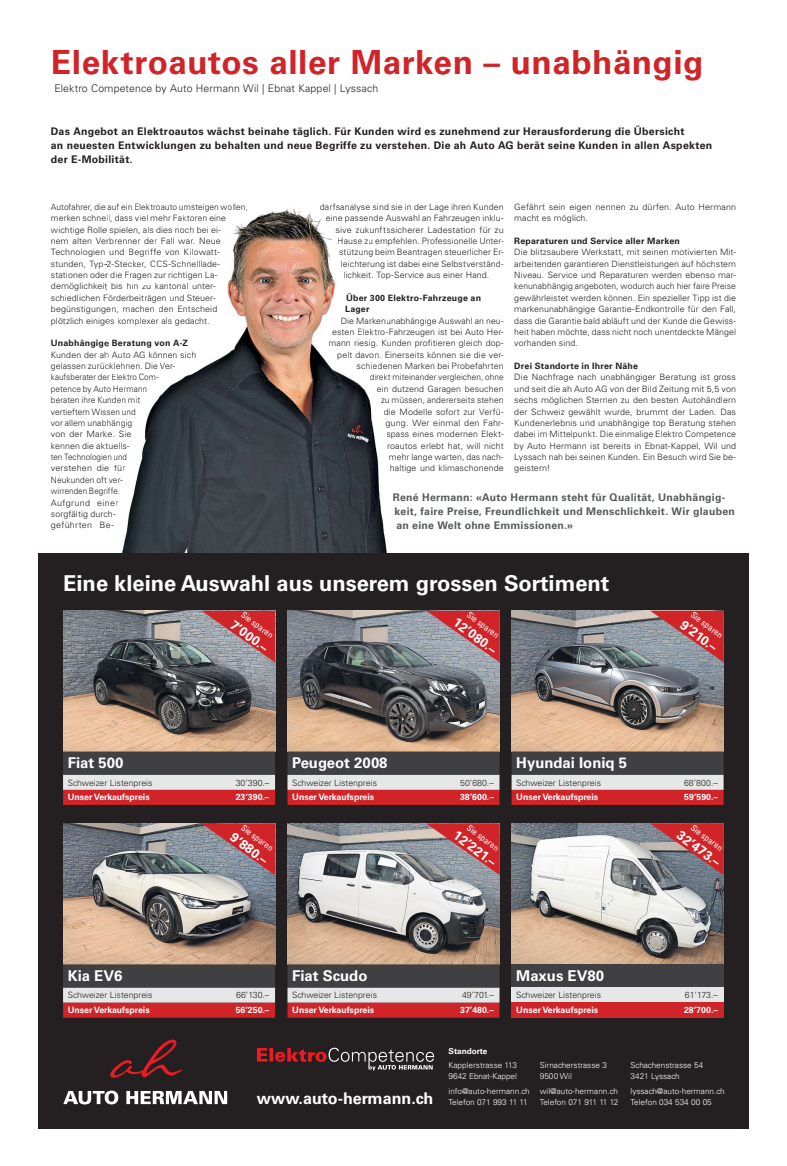
<style>
.page{position:relative;width:787px;height:1166px;background:#fff}
.page>*{position:absolute;margin:0;border:0;box-sizing:border-box;transform-origin:0 0}
.t1{font:700 33.25px "Univers LT Std";letter-spacing:.015em;color:#d12429}
.t2{font:700 21.88px "Univers LT Std";color:#fff}
.t3{font:700 16.1px "Univers LT Std";color:#fff}
.t4{font:700 14.88px "Univers LT Std";color:#fff}
.t5{font:700 13.12px "Univers LT Std";color:#fff}
.t6{font:700 10.5px/14px "Univers LT Std";letter-spacing:.025em;color:#241f21}
.t7{font:700 10.5px/14px "Univers LT Std";letter-spacing:.025em;color:#57595c}
.t8{font:300 10.5px "Univers LT Std";letter-spacing:.01em;color:#241f21}
.t9{font:300 8.75px/11.4px "Univers LT Std";letter-spacing:.01em;color:#241f21}
.t10{font:300 8.75px/11.4px "Univers LT Std";letter-spacing:.01em;color:#241f21;scale:.96 1}
.t11{font:700 8.75px "Univers LT Std";color:#fff}
.t12{font:700 8.75px "Univers LT Std";letter-spacing:.02em;color:#241f21}
.t13{font:condensed 8.75px "Univers LT Std";color:#fff}
.t14{font:300 8.22px/10.7px "Univers LT Std";color:#fff}
.t15{font:700 8.22px "Univers LT Std";color:#fff}
</style>
<div class="page">
<img style="left:106px;top:208px;width:280px;height:346px">
<svg style="left:106px;top:285px;width:1px;height:13px"></svg>
<svg style="left:106px;top:319px;width:4px;height:5px"></svg>
<svg style="left:106px;top:342px;width:3px;height:4px"></svg>
<svg style="left:106px;top:364px;width:3px;height:5px"></svg>
<div style="left:38px;top:554px;width:710px;height:575px;background:#241f21"></div>
<svg style="left:257px;top:1047px;width:177px;height:23px"></svg>
<svg style="left:110px;top:1039px;width:73px;height:38px"></svg>
<svg style="left:63px;top:1090px;width:55px;height:14px"></svg>
<svg style="left:126px;top:1091px;width:101px;height:13px"></svg>
<img style="left:63px;top:611px;width:212px;height:140px">
<img style="left:287px;top:611px;width:212px;height:140px">
<img style="left:511px;top:611px;width:212px;height:140px">
<svg style="left:63px;top:751px;width:213px;height:24px;fill:#404042"></svg>
<svg style="left:287px;top:751px;width:436px;height:24px;fill:#404042"></svg>
<svg style="left:63px;top:775px;width:213px;height:15px;fill:#e6e8e8"></svg>
<svg style="left:287px;top:775px;width:436px;height:15px;fill:#e6e8e8"></svg>
<svg style="left:63px;top:790px;width:213px;height:228px"></svg>
<svg style="left:287px;top:790px;width:436px;height:228px"></svg>
<div style="left:511px;top:1003px;width:212px;height:15px;background:#d12429"></div>
<svg style="left:201px;top:611px;width:74px;height:51px"></svg>
<svg style="left:201px;top:823px;width:74px;height:52px"></svg>
<svg style="left:426px;top:611px;width:73px;height:51px"></svg>
<svg style="left:426px;top:823px;width:73px;height:52px"></svg>
<svg style="left:650px;top:611px;width:73px;height:51px"></svg>
<svg style="left:650px;top:823px;width:73px;height:52px"></svg>
<h1 class="t1" style="left:51px;top:43px;width:653px">Elektroautos aller Marken – unabhängig</h1>
<p class="t8" style="left:54px;top:82px;width:325px">Elektro Competence by Auto Hermann Wil | Ebnat Kappel | Lyssach</p>
<p class="t6" style="left:51px;top:125px;width:662px">Das Angebot an Elektroautos wächst beinahe täglich. Für Kunden wird es zunehmend zur Herausforderung die Übersicht<br>an neuesten Entwicklungen zu behalten und neue Begriffe zu verstehen. Die ah Auto AG berät seine Kunden in allen Aspekten der E-Mobilität.</p>
<p class="t10" style="left:51px;top:201px;width:207px">Autofahrer, die auf ein Elektroauto umsteigen wollen, merken schnell, dass viel mehr Faktoren eine wichtige Rolle spielen, als dies noch bei ei-<br>nem alten Verbrenner der Fall war. Neue Technologien und Begriffe von Kilowatt&shy;stunden, Typ-2-Stecker, CCS-Schnelllade&shy;stationen oder die Fragen zur richtigen La&shy;demöglichkeit bis hin zu kantonal unter&shy;schiedlichen Förderbeiträgen und Steuer&shy;begünstigungen, machen den Entscheid plötzlich einiges komplexer als gedacht.</p>
<p class="t12" style="left:51px;top:338px;width:139px">Unabhängige Beratung von A-Z</p>
<p class="t9" style="left:51px;top:349px;width:147px">Kunden der ah Auto AG können sich gelassen zurücklehnen. Die Ver&shy;kaufsberater der Elektro Com-<br>petence by Auto Hermann<br>beraten ihre Kunden mit<br>vertieftem Wissen und<br>vor allem unabhängig<br>von der Marke. Sie<br>kennen die aktuells-<br>ten Technologien und<br>verstehen die für<br>Neukunden oft ver-<br>wirrenden Begriffe.<br>Aufgrund einer<br>sorgfältig durch-<br>geführten Be-</p>
<p class="t9" style="left:319px;top:201px;width:185px">darfsanalyse sind sie in der Lage ihren Kunden</p>
<p class="t9" style="left:326px;top:212px;width:179px">eine passende Auswahl an Fahrzeugen inklu-</p>
<p class="t9" style="left:335px;top:224px;width:170px">sive zukunftssicherer Ladestation für zu</p>
<p class="t9" style="left:337px;top:235px;width:168px">Hause zu empfehlen. Professionelle Unter-</p>
<p class="t9" style="left:339px;top:247px;width:166px">stützung beim Beantragen steuerlicher Er-</p>
<p class="t9" style="left:340px;top:258px;width:164px">leichterung ist dabei eine Selbstverständ-</p>
<p class="t9" style="left:343px;top:269px;width:147px">lichkeit. Top-Service aus einer Hand.</p>
<p class="t12" style="left:346px;top:293px;width:136px">Über 300 Elektro-Fahrzeuge an</p>
<p class="t9" style="left:328px;top:315px;width:177px;text-align:right">Die Markenunabhängige Auswahl an neu&shy;esten Elektro-Fahrzeugen ist bei Auto Her&shy;mann riesig. Kunden profitieren gleich dop&shy;pelt davon. Einerseits können sie die ver&shy;schiedenen Marken bei Probefahrten<br>direkt miteinander vergleichen, ohne<br>ein dutzend Garagen besuchen<br>zu müssen, andererseits stehen<br>die Modelle sofort zur Verfü-<br>gung. Wer einmal den Fahr-<br>spass eines modernen Elekt-<br>roautos erlebt hat, will nicht<br>mehr lange warten, das nach-<br>haltige und klimaschonende</p>
<p class="t12" style="left:345px;top:304px;width:26px">Lager</p>
<p class="t9" style="left:514px;top:201px;width:223px">Gefährt sein eigen nennen zu dürfen. Auto Hermann macht es möglich.</p>
<p class="t12" style="left:514px;top:236px;width:167px">Reparaturen und Service aller Marken</p>
<p class="t9" style="left:514px;top:247px;width:223px;text-align:justify">Die blitzsaubere Werkstatt, mit seinen motivierten Mit&shy;arbeitenden garantieren Dienstleistungen auf höchstem Niveau. Service und Reparaturen werden ebenso mar&shy;kenunabhängig angeboten, wodurch auch hier faire Preise gewährleistet werden können. Ein spezieller Tipp ist die markenunabhängige Garantie-Endkontrolle für den Fall, dass die Garantie bald abläuft und der Kunde die Gewiss&shy;heit haben möchte, dass nicht noch unentdeckte Mängel vorhanden sind.</p>
<p class="t12" style="left:514px;top:361px;width:125px">Drei Standorte in Ihrer Nähe</p>
<p class="t9" style="left:514px;top:372px;width:223px;text-align:justify">Die Nachfrage nach unabhängiger Beratung ist gross und seit die ah Auto AG von der Bild Zeitung mit 5,5 von sechs möglichen Sternen zu den besten Autohändlern der Schweiz gewählt wurde, brummt der Laden. Das Kundenerlebnis und unabhängige top Beratung stehen dabei im Mittelpunkt. Die einmalige Elektro Competence by Auto Hermann ist bereits in Ebnat-Kappel, Wil und Lyssach nah bei seinen Kunden. Ein Besuch wird Sie be&shy;geistern!</p>
<p class="t7" style="left:393px;top:490px;width:343px">René Hermann: «Auto Hermann steht für Qualität, Unabhängig&shy;keit, faire Preise, Freundlichkeit und Menschlichkeit. Wir glauben an eine Welt ohne Emmissionen.»</p>
<h2 class="t2" style="left:63px;top:570px;width:547px">Eine kleine Auswahl aus unserem grossen Sortiment</h2>
<p class="t13" style="left:245px;top:610px;width:39px;rotate:36deg">Sie sparen</p>
<h3 class="t5" style="left:236px;top:617px;width:45px;rotate:36deg">7’000.–</h3>
<p class="t13" style="left:470px;top:610px;width:39px;rotate:36deg">Sie sparen</p>
<h3 class="t5" style="left:459px;top:615px;width:52px;rotate:36deg">12’080.–</h3>
<p class="t13" style="left:694px;top:610px;width:39px;rotate:36deg">Sie sparen</p>
<h3 class="t5" style="left:686px;top:617px;width:44px;rotate:36deg">9’210.–</h3>
<h3 class="t4" style="left:68px;top:754px;width:57px">Fiat 500</h3>
<p class="t9" style="left:68px;top:777px;width:86px">Schweizer Listenpreis</p>
<p class="t9" style="left:236px;top:777px;width:35px">30’390.–</p>
<p class="t11" style="left:68px;top:792px;width:83px">Unser Verkaufspreis</p>
<p class="t11" style="left:236px;top:792px;width:35px">23’390.–</p>
<h3 class="t4" style="left:292px;top:754px;width:97px">Peugeot 2008</h3>
<p class="t9" style="left:292px;top:777px;width:86px">Schweizer Listenpreis</p>
<p class="t9" style="left:460px;top:777px;width:35px">50’680.–</p>
<p class="t11" style="left:292px;top:792px;width:83px">Unser Verkaufspreis</p>
<p class="t11" style="left:460px;top:792px;width:35px">38’600.–</p>
<h3 class="t4" style="left:516px;top:754px;width:112px">Hyundai Ioniq 5</h3>
<p class="t9" style="left:516px;top:777px;width:86px">Schweizer Listenpreis</p>
<p class="t9" style="left:683px;top:777px;width:35px">68’800.–</p>
<p class="t11" style="left:516px;top:792px;width:83px">Unser Verkaufspreis</p>
<p class="t11" style="left:684px;top:792px;width:35px">59’590.–</p>
<p class="t13" style="left:245px;top:822px;width:39px;rotate:36deg">Sie sparen</p>
<h3 class="t5" style="left:236px;top:829px;width:45px;rotate:36deg">9’880.–</h3>
<p class="t13" style="left:470px;top:822px;width:39px;rotate:36deg">Sie sparen</p>
<h3 class="t5" style="left:459px;top:828px;width:51px;rotate:36deg">12’221.–</h3>
<p class="t13" style="left:694px;top:822px;width:39px;rotate:36deg">Sie sparen</p>
<h3 class="t5" style="left:682px;top:827px;width:52px;rotate:36deg">32’473.–</h3>
<h3 class="t4" style="left:68px;top:967px;width:56px">Kia EV6</h3>
<p class="t9" style="left:68px;top:989px;width:86px">Schweizer Listenpreis</p>
<p class="t9" style="left:236px;top:989px;width:35px">66’130.–</p>
<p class="t11" style="left:68px;top:1005px;width:83px">Unser Verkaufspreis</p>
<p class="t11" style="left:236px;top:1005px;width:35px">56’250.–</p>
<h3 class="t4" style="left:292px;top:967px;width:77px">Fiat Scudo</h3>
<p class="t9" style="left:292px;top:989px;width:86px">Schweizer Listenpreis</p>
<p class="t9" style="left:462px;top:989px;width:33px">49’701.–</p>
<p class="t11" style="left:292px;top:1005px;width:83px">Unser Verkaufspreis</p>
<p class="t11" style="left:460px;top:1005px;width:35px">37’480.–</p>
<p class="t15" style="left:448px;top:1046px;width:40px">Standorte</p>
<h3 class="t4" style="left:516px;top:967px;width:89px">Maxus EV80</h3>
<p class="t9" style="left:516px;top:989px;width:86px">Schweizer Listenpreis</p>
<p class="t9" style="left:684px;top:989px;width:34px">61’173.–</p>
<p class="t11" style="left:516px;top:1005px;width:83px">Unser Verkaufspreis</p>
<p class="t11" style="left:683px;top:1005px;width:35px">28’700.–</p>
<p class="t14" style="left:539px;top:1060px;width:69px">Sirnacherstrasse 3<br>9500 Wil</p>
<p class="t14" style="left:539px;top:1086px;width:80px">wil@auto-hermann.ch<br>Telefon 071 911 11 12</p>
<p class="t14" style="left:630px;top:1060px;width:74px">Schachenstrasse 54<br>3421 Lyssach</p>
<p class="t14" style="left:630px;top:1086px;width:96px">lyssach@auto-hermann.ch</p>
<p class="t14" style="left:448px;top:1060px;width:70px">Kapplerstrasse 113<br>9642 Ebnat-Kappel</p>
<p class="t14" style="left:448px;top:1086px;width:83px">info@auto-hermann.ch<br>Telefon 071 993 11 11</p>
<h3 class="t3" style="left:257px;top:1089px;width:178px">www.auto-hermann.ch</h3>
<p class="t14" style="left:630px;top:1096px;width:83px">Telefon 034 534 00 05</p>
</div>
